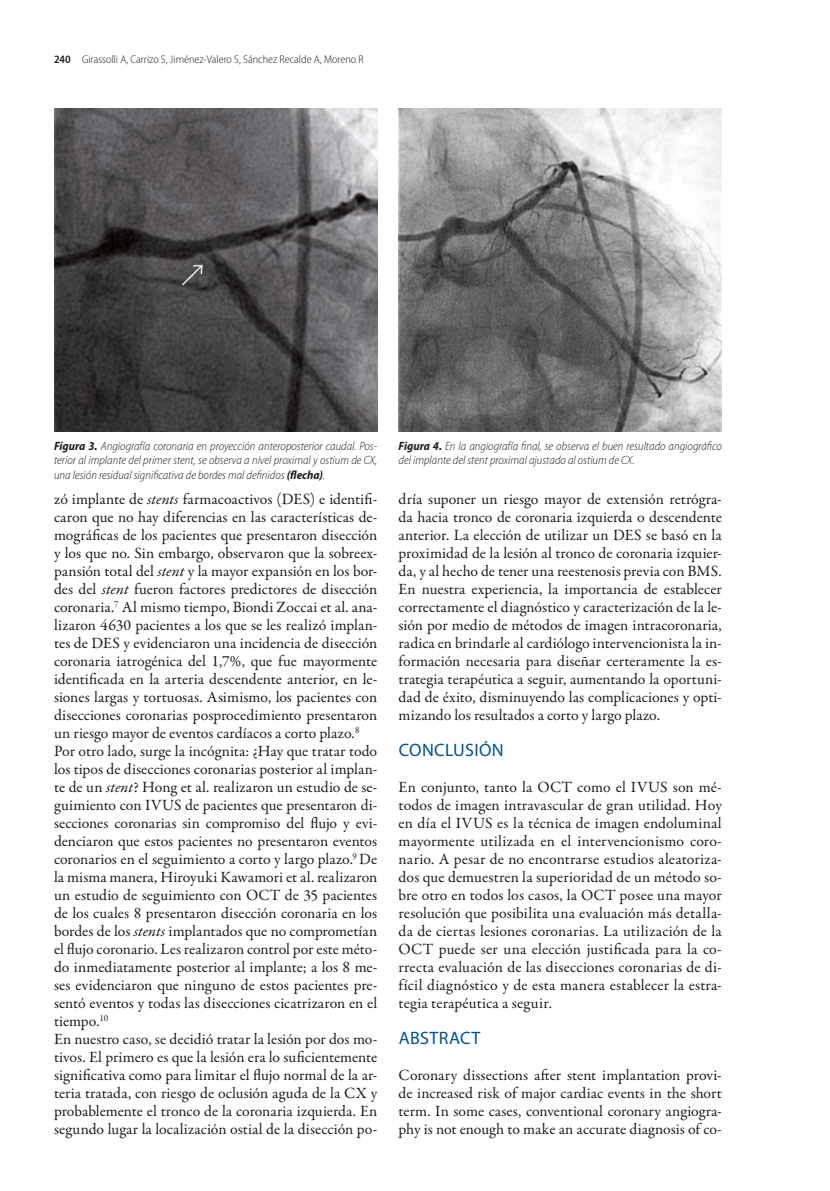
<style>
.page{position:relative;width:830px;height:1191px;background:#fff}
.page>*{position:absolute;margin:0;border:0;box-sizing:border-box;transform-origin:0 0}
.t1{font:18px "Myriad Pro";letter-spacing:.02em;color:#00528d}
.t2{font:15.75px/18px "Garamond Premr Pro";color:#1d1d1b;text-align:justify}
.t3{font:italic 300 semi-condensed 12px/14.4px "Myriad Pro";color:#1d1d1b;text-align:justify}
.t4{font:300 semi-condensed 11.25px "Myriad Pro";color:#1d1d1b}
.s1{font-weight:600}
.s2{font-weight:700}
.s3{font-style:italic}
</style>
<div class="page">
<img style="left:54px;top:108px;width:323px;height:323px">
<img style="left:398px;top:108px;width:323px;height:323px">
<p class="t4" style="left:54px;top:52px;width:311px"><span class="s1">240</span> Girassolli A, Carrizo S, Jiménez-Valero S, Sánchez Recalde A, Moreno R</p>
<p class="t3" style="left:54px;top:438px;width:324px"><span class="s2">Figura 3.</span> Angiografía coronaria en proyección anteroposterior caudal. Pos&shy;terior al implante del primer stent, se observa a nivel proximal y ostium de CX, una lesión residual significativa de bordes mal definidos <span class="s2">(flecha)</span>.</p>
<p class="t3" style="left:398px;top:438px;width:324px"><span class="s2">Figura 4.</span> En la angiografía final, se observa el buen resultado angiográfico del implante del stent proximal ajustado al ostium de CX.</p>
<p class="t2" style="left:54px;top:490px;width:324px;text-align:left">zó implante de <span class="s3">stents</span> farmacoactivos (DES) e identifi&shy;caron que no hay diferencias en las características de&shy;mográficas de los pacientes que presentaron disección y los que no. Sin embargo, observaron que la sobreex&shy;pansión total del <span class="s3">stent</span> y la mayor expansión en los bor&shy;des del <span class="s3">stent</span> fueron factores predictores de disección coronaria.<sup>7</sup> Al mismo tiempo, Biondi Zoccai et al. ana&shy;lizaron 4630 pacientes a los que se les realizó implan&shy;tes de DES y evidenciaron una incidencia de disección coronaria iatrogénica del 1,7%, que fue mayormente identificada en la arteria descendente anterior, en le&shy;siones largas y tortuosas. Asimismo, los pacientes con disecciones coronarias posprocedimiento presentaron un riesgo mayor de eventos cardíacos a corto plazo.<sup>8<br></sup>Por otro lado, surge la incógnita: ¿Hay que tratar todo los tipos de disecciones coronarias posterior al implan&shy;te de un <span class="s3">stent</span>? Hong et al. realizaron un estudio de se&shy;guimiento con IVUS de pacientes que presentaron di&shy;secciones coronarias sin compromiso del flujo y evi&shy;denciaron que estos pacientes no presentaron eventos coronarios en el seguimiento a corto y largo plazo.<sup>9</sup> De la misma manera, Hiroyuki Kawamori et al. realizaron un estudio de seguimiento con OCT de 35 pacientes de los cuales 8 presentaron disección coronaria en los bordes de los <span class="s3">stents</span> implantados que no comprometían el flujo coronario. Les realizaron control por este méto&shy;do inmediatamente posterior al implante; a los 8 me&shy;ses evidenciaron que ninguno de estos pacientes pre&shy;sentó eventos y todas las disecciones cicatrizaron en el tiempo.<sup>10<br></sup>En nuestro caso, se decidió tratar la lesión por dos mo&shy;tivos. El primero es que la lesión era lo suficientemente significativa como para limitar el flujo normal de la ar&shy;teria tratada, con riesgo de oclusión aguda de la CX y probablemente el tronco de la coronaria izquierda. En segundo lugar la localización ostial de la disección po-</p>
<p class="t2" style="left:398px;top:490px;width:324px">dría suponer un riesgo mayor de extensión retrógra&shy;da hacia tronco de coronaria izquierda o descendente anterior. La elección de utilizar un DES se basó en la proximidad de la lesión al tronco de coronaria izquier&shy;da, y al hecho de tener una reestenosis previa con BMS.<br>En nuestra experiencia, la importancia de establecer correctamente el diagnóstico y caracterización de la le&shy;sión por medio de métodos de imagen intracoronaria, radica en brindarle al cardiólogo intervencionista la in&shy;formación necesaria para diseñar certeramente la es&shy;trategia terapéutica a seguir, aumentando la oportuni&shy;dad de éxito, disminuyendo las complicaciones y opti&shy;mizando los resultados a corto y largo plazo.</p>
<p class="t1" style="left:398px;top:739px;width:106px">CONCLUSIÓN</p>
<p class="t2" style="left:398px;top:778px;width:324px">En conjunto, tanto la OCT como el IVUS son mé&shy;todos de imagen intravascular de gran utilidad. Hoy en día el IVUS es la técnica de imagen endoluminal mayormente utilizada en el intervencionismo coro&shy;nario. A pesar de no encontrarse estudios aleatoriza&shy;dos que demuestren la superioridad de un método so&shy;bre otro en todos los casos, la OCT posee una mayor resolución que posibilita una evaluación más detalla&shy;da de ciertas lesiones coronarias. La utilización de la OCT puede ser una elección justificada para la co&shy;rrecta evaluación de las disecciones coronarias de di&shy;fícil diagnóstico y de esta manera establecer la estra&shy;tegia terapéutica a seguir.</p>
<p class="t1" style="left:398px;top:1027px;width:83px">ABSTRACT</p>
<p class="t2" style="left:398px;top:1066px;width:324px">Coronary dissections after stent implantation provi&shy;de increased risk of major cardiac events in the short term. In some cases, conventional coronary angiogra&shy;phy is not enough to make an accurate diagnosis of co-</p>
</div>
